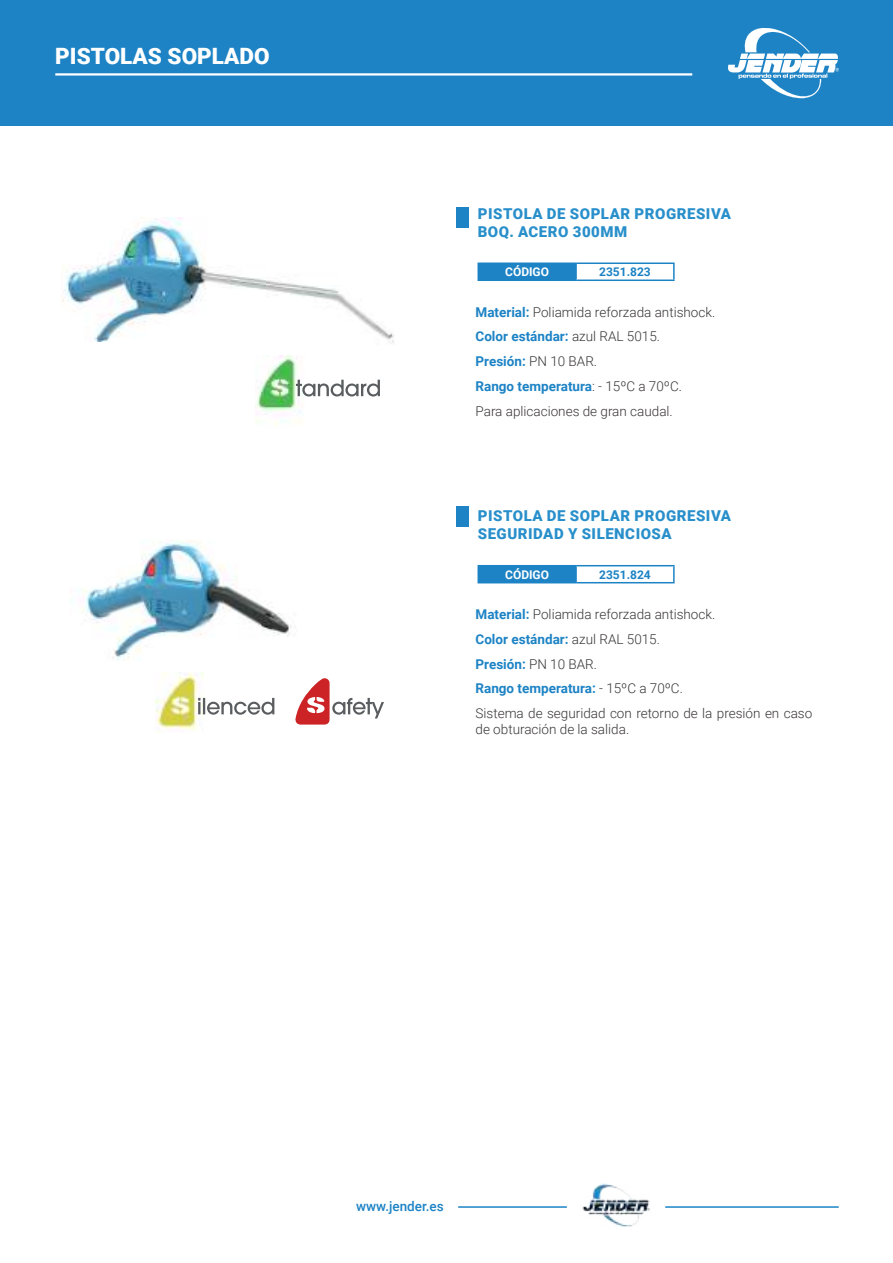
<style>
.page{position:relative;width:893px;height:1263px;background:#fff}
.page>*{position:absolute;margin:0;border:0;box-sizing:border-box;transform-origin:0 0}
.t1{font:900 22.5px "Roboto";color:#fff}
.t2{font:900 15px/18px "Roboto";letter-spacing:.035em;color:#288fcb}
.t3{font:300 13.5px/24.8px "Roboto";color:#393535}
.t4{font:500 13.5px "Roboto";color:#1d83c5}
.t5{font:700 12px "Roboto";color:#1d83c5}
.t6{font:700 12px "Roboto";color:#fff}
.s1{font-weight:700;color:#1d83c5}
</style>
<div class="page">
<hr style="left:459px;top:1206px;width:107px;height:2px;background:#1d83c5">
<hr style="left:666px;top:1206px;width:172px;height:2px;background:#1d83c5">
<img style="left:582px;top:1183px;width:68px;height:44px">
<div style="left:0;top:0;width:893px;height:125px;background:#1d83c5"></div>
<svg style="left:728px;top:27px;width:111px;height:71px"></svg>
<hr style="left:55px;top:73px;width:637px;height:3px;background:#fff">
<img style="left:255px;top:356px;width:125px;height:69px">
<svg style="left:296px;top:380px;width:84px;height:16px"></svg>
<div style="left:456px;top:207px;width:12px;height:21px;background:#1d83c5"></div>
<div style="left:456px;top:506px;width:12px;height:21px;background:#1d83c5"></div>
<div style="left:478px;top:566px;width:98px;height:17px;background:#1d83c5"></div>
<svg style="left:477px;top:566px;width:1px;height:16px"></svg>
<hr style="left:477px;top:565px;width:99px;height:1px;background:#1d83c5">
<hr style="left:477px;top:582px;width:99px;height:1px;background:#1d83c5">
<svg style="left:576px;top:566px;width:1px;height:16px"></svg>
<hr style="left:576px;top:565px;width:99px;height:1px;background:#1d83c5">
<svg style="left:673px;top:566px;width:2px;height:16px"></svg>
<hr style="left:576px;top:582px;width:99px;height:1px;background:#1d83c5">
<div style="left:478px;top:263px;width:98px;height:17px;background:#1d83c5"></div>
<svg style="left:477px;top:264px;width:1px;height:15px"></svg>
<hr style="left:477px;top:262px;width:99px;height:2px;background:#1d83c5">
<hr style="left:477px;top:279px;width:99px;height:2px;background:#1d83c5">
<svg style="left:576px;top:264px;width:1px;height:15px"></svg>
<hr style="left:576px;top:262px;width:99px;height:2px;background:#1d83c5">
<svg style="left:673px;top:264px;width:2px;height:15px"></svg>
<hr style="left:576px;top:279px;width:99px;height:2px;background:#1d83c5">
<img style="left:61px;top:218px;width:205px;height:123px">
<img style="left:266px;top:280px;width:128px;height:64px">
<img style="left:81px;top:540px;width:210px;height:133px">
<img style="left:155px;top:673px;width:120px;height:60px">
<svg style="left:198px;top:698px;width:76px;height:17px"></svg>
<svg style="left:295px;top:678px;width:89px;height:47px"></svg>
<h1 class="t1" style="left:55px;top:40px;width:216px">PISTOLAS SOPLADO</h1>
<p class="t2" style="left:478px;top:204px;width:255px">PISTOLA DE SOPLAR PROGRESIVA<br>BOQ. ACERO 300MM</p>
<p class="t6" style="left:505px;top:264px;width:45px">CÓDIGO</p>
<p class="t5" style="left:599px;top:264px;width:53px">2351.823</p>
<p class="t3" style="left:475px;top:299px;width:241px"><span class="s1">Material:</span> Poliamida reforzada antishock.<br><span class="s1">Color estándar:</span> azul RAL 5015.<br><span class="s1">Presión:</span> PN 10 BAR.<br><span class="s1">Rango temperatura</span>: - 15ºC a 70ºC.<br>Para aplicaciones de gran caudal.</p>
<p class="t2" style="left:478px;top:506px;width:255px">PISTOLA DE SOPLAR PROGRESIVA<br>SEGURIDAD Y SILENCIOSA</p>
<p class="t6" style="left:505px;top:566px;width:45px">CÓDIGO</p>
<p class="t5" style="left:599px;top:566px;width:53px">2351.824</p>
<p class="t3" style="left:475px;top:601px;width:338px"><span class="s1">Material:</span> Poliamida reforzada antishock.<br><span class="s1">Color estándar:</span> azul RAL 5015.<br><span class="s1">Presión:</span> PN 10 BAR.<br><span class="s1">Rango temperatura:</span> - 15ºC a 70ºC.<br>Sistema de seguridad con retorno de la presión en caso</p>
<p class="t3" style="left:475px;top:716px;width:155px">de obturación de la salida.</p>
<p class="t4" style="left:356px;top:1196px;width:89px">www.jender.es</p>
</div>
